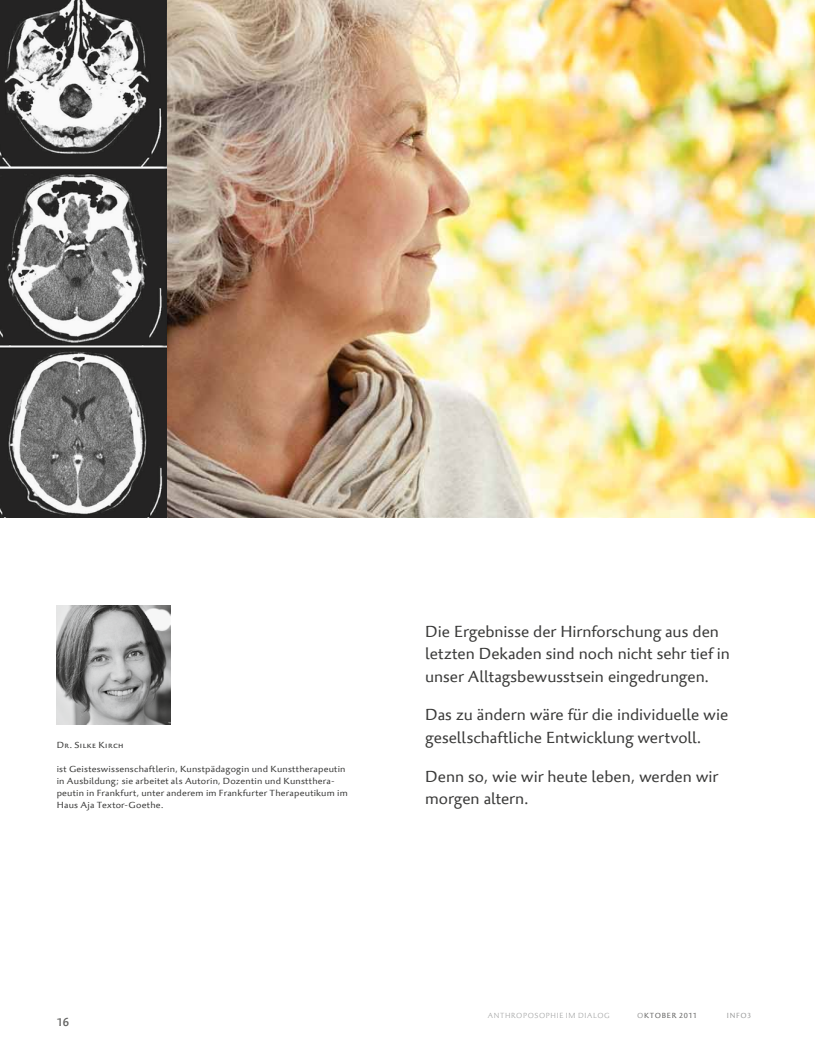
<style>
.page{position:relative;width:815px;height:1053px;background:#fff}
.page>*{position:absolute;margin:0;border:0;box-sizing:border-box;transform-origin:0 0}
.t1{font:16.25px/22.5px "Palatino Sans Com";letter-spacing:-.005em;color:#3b3b3a}
.t2{font:500 11.25px "Palatino Sans Com";color:#636362}
.t3{font:9px/12px "Palatino Sans Com";letter-spacing:.02em;color:#3b3b3a;scale:1.06 1}
.t4{font:300 7.5px "Palatino Sans Com";letter-spacing:.085em;color:#9c9d9d}
.t5{font:7.5px "Palatino Sans Com";letter-spacing:.09em;color:#636362}
.t6{font:7.5px "Palatino Sans Com";letter-spacing:.1em;color:#9c9d9d}
.s1{color:#9c9d9d}
</style>
<div class="page">
<img style="left:0;top:0;width:815px;height:517px">
<img style="left:57px;top:605px;width:113px;height:119px">
<p class="t3" style="left:57px;top:739px;width:65px">Dr. Silke Kirch</p>
<p class="t3" style="left:57px;top:763px;width:276px">ist Geisteswissenschaftlerin, Kunstpädagogin und Kunsttherapeutin in Ausbildung; sie arbeitet als Autorin, Dozentin und Kunstthera&shy;peutin in Frankfurt, unter anderem im Frankfurter Therapeutikum im Haus Aja Textor-Goethe.</p>
<p class="t1" style="left:425px;top:620px;width:306px">Die Ergebnisse der Hirnforschung aus den letzten Dekaden sind noch nicht sehr tief in unser Alltagsbewusstsein eingedrungen.</p>
<p class="t1" style="left:425px;top:703px;width:304px">Das zu ändern wäre für die individuelle wie gesellschaftliche Entwicklung wertvoll.</p>
<p class="t1" style="left:425px;top:765px;width:295px">Denn so, wie wir heute leben, werden wir morgen altern.</p>
<p class="t2" style="left:57px;top:1014px;width:14px">16</p>
<p class="t4" style="left:488px;top:1011px;width:124px">ANTHROPOSOPHIE IM DIALOG</p>
<p class="t5" style="left:637px;top:1011px;width:62px"><span class="s1">O</span>kto ber 2011</p>
<p class="t6" style="left:727px;top:1011px;width:26px">info3</p>
</div>
